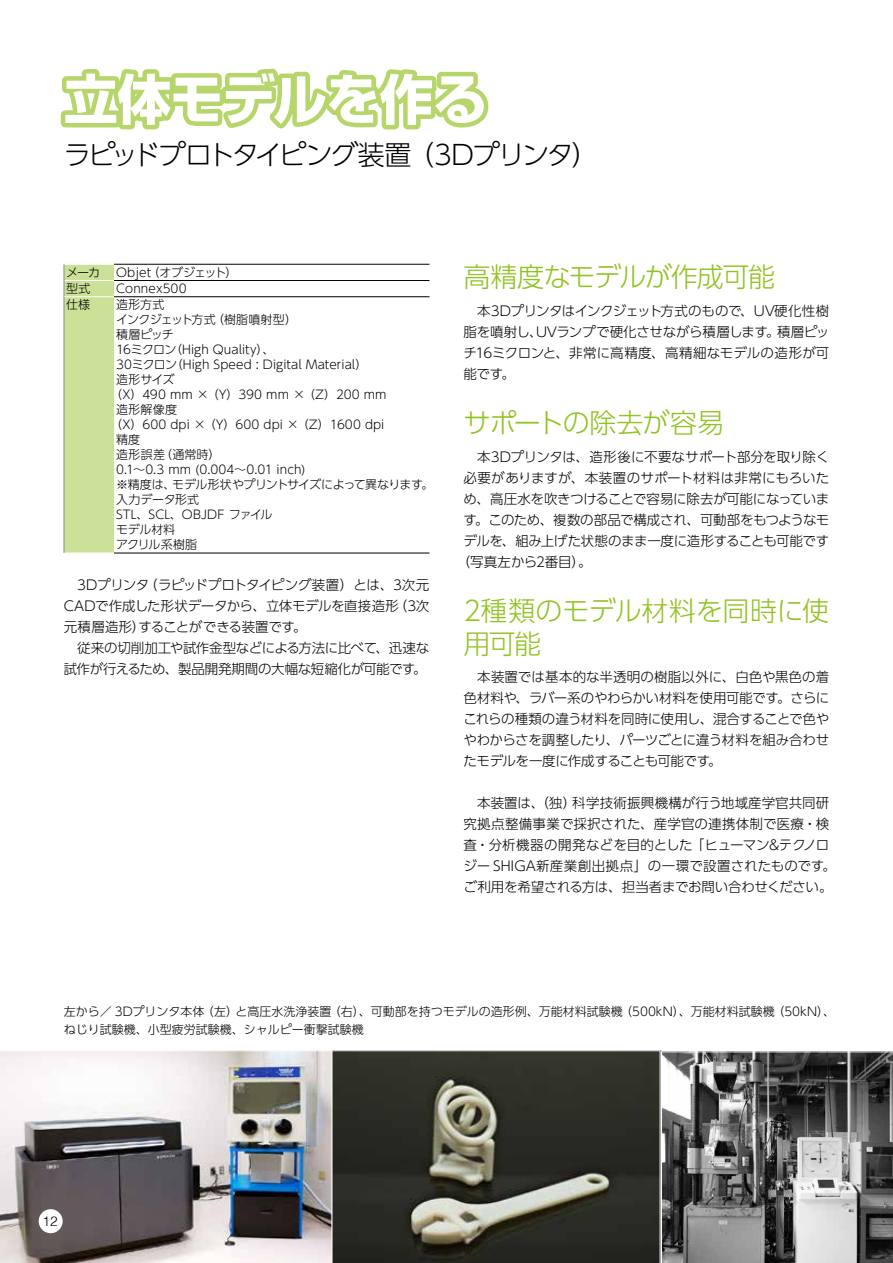
<style>
.page{position:relative;width:893px;height:1263px;background:#fff}
.page>*{position:absolute;margin:0;border:0;box-sizing:border-box;transform-origin:0 0}
.t1{font:700 54px "Shin Go";letter-spacing:-.015em;color:#fff}
.t2{font:300 27px/33px "UD Shin Go Pr 6 N";letter-spacing:-.025em;color:#8fc31f}
.t3{font:300 27px "UD Shin Go Pr 6 N";letter-spacing:-.065em;color:#000}
.t4{font:300 13.5px/21px "UD Shin Go Pr 6 N";letter-spacing:-.015em;color:#000;text-align:justify}
.t5{font:300 13.5px/21px "UD Shin Go Pr 6 N";letter-spacing:.005em;color:#000}
.t6{font:300 13.5px "UD Shin Go Pr 6 N";letter-spacing:-.035em;color:#000}
.t7{font:300 13.5px "UD Shin Go Pr 6 N";letter-spacing:.015em;color:#000}
.t8{font:300 13.5px "Helvetica";color:#000}
.t9{font:300 12px/18px "UD Shin Go Pr 6 N";color:#000}
.t10{font:300 12px "UD Shin Go Pr 6 N";letter-spacing:-.04em;color:#000}
.t11{font:300 12px "UD Shin Go Pr 6 N";letter-spacing:-.065em;color:#000}
.t12{font:300 12px "UD Shin Go Pr 6 N";letter-spacing:-.03em;color:#000}
.t13{font:300 12px "UD Shin Go Pr 6 N";letter-spacing:-.02em;color:#000}
</style>
<div class="page">
<div style="left:64px;top:264px;width:50px;height:289px;background:#cce198"></div>
<hr style="left:64px;top:296px;width:50px;height:1px;background:#fff">
<hr style="left:64px;top:297px;width:1px;height:256px;background:#898989">
<hr style="left:114px;top:264px;width:315px;height:1px;background:#000">
<hr style="left:114px;top:280px;width:315px;height:1px;background:#000">
<hr style="left:114px;top:296px;width:315px;height:1px;background:#000">
<hr style="left:114px;top:553px;width:315px;height:1px;background:#000">
<svg style="left:60px;top:68px;width:429px;height:62px"></svg>
<img style="left:0;top:1050px;width:332px;height:213px">
<svg style="left:332px;top:1050px;width:329px;height:213px;background:#404037"></svg>
<svg style="left:661px;top:1051px;width:232px;height:212px;background:#757575"></svg>
<div style="left:39px;top:1209px;width:24px;height:24px;background:#fff;border-radius:50%"></div>
<h1 class="t1" style="left:64px;top:63px;width:425px">立体モデルを作る</h1>
<h2 class="t3" style="left:64px;top:133px;width:536px">ラピッドプロトタイピング装置（3Dプリンタ）</h2>
<p class="t9" style="left:66px;top:263px;width:36px">メーカ</p>
<p class="t12" style="left:116px;top:263px;width:123px">Objet（オブジェット）</p>
<p class="t9" style="left:66px;top:279px;width:26px">型式</p>
<p class="t9" style="left:116px;top:279px;width:72px">Connex500</p>
<p class="t9" style="left:66px;top:295px;width:26px">仕様</p>
<p class="t9" style="left:116px;top:295px;width:50px">造形方式</p>
<p class="t11" style="left:116px;top:310px;width:182px">インクジェット方式（樹脂噴射型）</p>
<p class="t9" style="left:116px;top:325px;width:59px">積層ピッチ</p>
<p class="t9" style="left:116px;top:340px;width:160px">16ミクロン（High Quality）、</p>
<p class="t9" style="left:116px;top:355px;width:253px">30ミクロン（High Speed : Digital Material）</p>
<p class="t9" style="left:116px;top:370px;width:60px">造形サイズ</p>
<p class="t9" style="left:110px;top:385px;width:278px">（X）490 mm ×（Y）390 mm ×（Z）200 mm</p>
<p class="t9" style="left:116px;top:400px;width:62px">造形解像度</p>
<p class="t9" style="left:110px;top:415px;width:276px">（X）600 dpi ×（Y）600 dpi ×（Z）1600 dpi</p>
<p class="t9" style="left:116px;top:430px;width:26px">精度</p>
<p class="t9" style="left:116px;top:445px;width:106px">造形誤差（通常時）</p>
<p class="t9" style="left:116px;top:460px;width:191px">0.1〜0.3 mm (0.004〜0.01 inch)</p>
<p class="t10" style="left:116px;top:475px;width:319px">※精度は、モデル形状やプリントサイズによって異なります。</p>
<p class="t13" style="left:116px;top:490px;width:84px">入力データ形式</p>
<p class="t9" style="left:116px;top:505px;width:158px">STL、SCL、OBJDF ファイル</p>
<p class="t9" style="left:116px;top:520px;width:61px">モデル材料</p>
<p class="t10" style="left:116px;top:535px;width:82px">アクリル系樹脂</p>
<p class="t4" style="left:64px;top:574px;width:367px;text-align:left">　3Dプリンタ（ラピッドプロトタイピング装置）とは、3次元<br>CADで作成した形状データから、立体モデルを直接造形（3次元積層造形）することができる装置です。<br>　従来の切削加工や試作金型などによる方法に比べて、迅速な試作が行えるため、製品開発期間の大幅な短縮化が可能です。</p>
<h2 class="t2" style="left:463px;top:260px;width:313px">高精度なモデルが作成可能</h2>
<p class="t4" style="left:463px;top:300px;width:367px">　本3Dプリンタはインクジェット方式のもので、UV硬化性樹脂を噴射し、UVランプで硬化させながら積層します。積層ピッチ16ミクロンと、非常に高精度、高精細なモデルの造形が可能です。</p>
<h2 class="t2" style="left:463px;top:405px;width:262px">サポートの除去が容易</h2>
<p class="t4" style="left:463px;top:445px;width:367px">　本3Dプリンタは、造形後に不要なサポート部分を取り除く</p>
<p class="t7" style="left:463px;top:467px;width:367px">必要がありますが、本装置のサポート材料は非常にもろいた</p>
<p class="t4" style="left:463px;top:487px;width:367px">め、高圧水を吹きつけることで容易に除去が可能になっていま</p>
<p class="t6" style="left:463px;top:509px;width:367px">す。このため、複数の部品で構成され、可動部をもつようなモ</p>
<p class="t4" style="left:463px;top:529px;width:367px">デルを、組み上げた状態のまま一度に造形することも可能です</p>
<p class="t4" style="left:457px;top:551px;width:136px">（写真左から2番目）。</p>
<h2 class="t2" style="left:463px;top:593px;width:367px">2種類のモデル材料を同時に使用可能</h2>
<p class="t4" style="left:463px;top:666px;width:367px">　本装置では基本的な半透明の樹脂以外に、白色や黒色の着色材料や、ラバー系のやわらかい材料を使用可能です。さらにこれらの種類の違う材料を同時に使用し、混合することで色ややわからさを調整したり、パーツごとに違う材料を組み合わせたモデルを一度に作成することも可能です。</p>
<p class="t5" style="left:463px;top:792px;width:374px">　本装置は、（独）科学技術振興機構が行う地域産学官共同研究拠点整備事業で採択された、産学官の連携体制で医療・検査・分析機器の開発などを目的とした「ヒューマン&amp;テクノロジー SHIGA新産業創出拠点」の一環で設置されたものです。ご利用を希望される方は、担当者までお問い合わせください。</p>
<p class="t9" style="left:64px;top:1002px;width:773px">左から／ 3Dプリンタ本体（左）と高圧水洗浄装置（右）、可動部を持つモデルの造形例、万能材料試験機（500kN）、万能材料試験機（50kN）、ねじり試験機、小型疲労試験機、シャルピー衝撃試験機</p>
<p class="t8" style="left:43px;top:1209px;width:17px">12</p>
</div>
